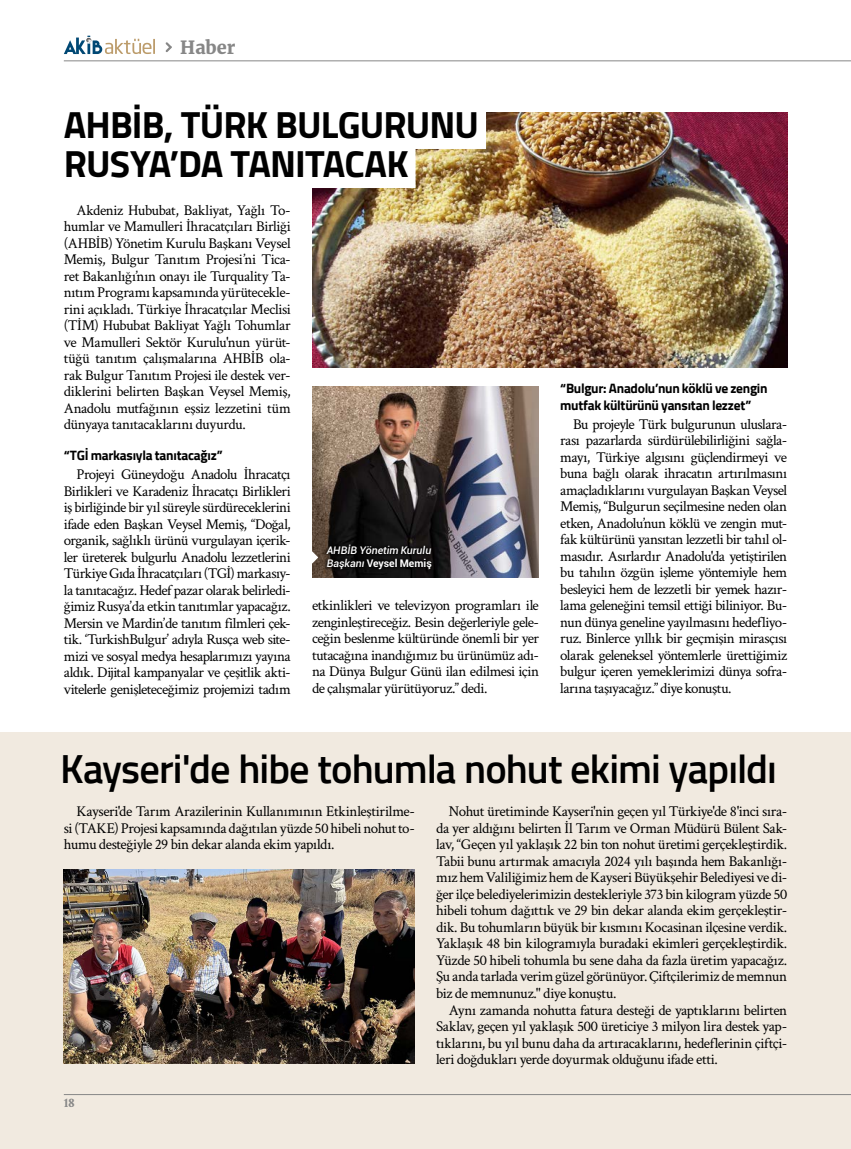
<style>
.page{position:relative;width:851px;height:1149px;background:#fff}
.page>*{position:absolute;margin:0;border:0;box-sizing:border-box;transform-origin:0 0}
.t1{font:600 40.5px "Titillium Web";letter-spacing:-.02em;color:#000}
.t2{font:700 37.5px/39px "Titillium Web";letter-spacing:-.025em;color:#000}
.t3{font:900 18px "Merriweather";color:#878787}
.t4{font:15px/16.5px "Crimson Text";letter-spacing:-.03em;color:#000;text-align:justify}
.t5{font:700 13.5px/16.5px "Titillium Web";letter-spacing:-.02em;color:#000}
.t6{font:700 13.5px "Crimson Text";color:#878787}
.t7{font:italic 500 10.5px/12.8px "Roboto";color:#fff}
.s1{font-weight:700;font-style:normal}
</style>
<div class="page">
<svg style="left:64px;top:36px;width:91px;height:18px"></svg>
<svg style="left:165px;top:42px;width:7px;height:10px"></svg>
<hr style="left:64px;top:60px;width:786px;height:1px;background:#878787">
<img style="left:312px;top:113px;width:475px;height:254px">
<div style="left:0;top:732px;width:850px;height:416px;background:#f1eae0"></div>
<div style="left:64px;top:102px;width:422px;height:47px;background:#fff"></div>
<div style="left:64px;top:141px;width:351px;height:47px;background:#fff"></div>
<img style="left:312px;top:386px;width:227px;height:191px">
<img style="left:64px;top:869px;width:351px;height:194px">
<hr style="left:64px;top:1093px;width:786px;height:1px;background:#878787">
<svg style="left:312px;top:551px;width:6px;height:12px"></svg>
<div style="left:322px;top:541px;width:113px;height:32px;background:#000;opacity:.75"></div>
<p class="t3" style="left:180px;top:35px;width:57px">Haber</p>
<h2 class="t2" style="left:64px;top:104px;width:416px">AHBİB, TÜRK BULGURUNU<br>RUSYA’DA TANITACAK</h2>
<p class="t4" style="left:64px;top:201px;width:228px;text-indent:13px">Akdeniz Hububat, Bakliyat, Yağlı To&shy;humlar ve Mamulleri İhracatçıları Birliği (AHBİB) Yönetim Kurulu Başkanı Veysel Memiş, Bulgur Tanıtım Projesi’ni Tica&shy;ret Bakanlığı’nın onayı ile Turquality Ta&shy;nıtım Programı kapsamında yürütecekle&shy;rini açıkladı. Türkiye İhracatçılar Meclisi (TİM) Hububat Bakliyat Yağlı Tohumlar ve Mamulleri Sektör Kurulu'nun yürüt&shy;tüğü tanıtım çalışmalarına AHBİB ola&shy;rak Bulgur Tanıtım Projesi ile destek ver&shy;diklerini belirten Başkan Veysel Memiş, Anadolu mutfağının eşsiz lezzetini tüm dünyaya tanıtacaklarını duyurdu.</p>
<p class="t5" style="left:64px;top:446px;width:160px">“TGİ markasıyla tanıtacağız”</p>
<p class="t4" style="left:64px;top:465px;width:228px;text-indent:13px">Projeyi Güneydoğu Anadolu İhracatçı Birlikleri ve Karadeniz İhracatçı Birlikleri iş birliğinde bir yıl süreyle sürdüreceklerini ifade eden Başkan Veysel Memiş, “Doğal, organik, sağlıklı ürünü vurgulayan içerik&shy;ler üreterek bulgurlu Anadolu lezzetlerini Türkiye Gıda İhracatçıları (TGİ) markasıy&shy;la tanıtacağız. Hedef pazar olarak belirledi&shy;ğimiz Rusya’da etkin tanıtımlar yapacağız.<br>Mersin ve Mardin’de tanıtım filmleri çek&shy;tik. ‘TurkishBulgur’ adıyla Rusça web site&shy;mizi ve sosyal medya hesaplarımızı yayına aldık. Dijital kampanyalar ve çeşitlik akti&shy;vitelerle genişleteceğimiz projemizi tadım</p>
<p class="t7" style="left:326px;top:543px;width:107px">AHBİB Yönetim Kurulu<br>Başkanı <span class="s1">Veysel Memiş</span></p>
<p class="t4" style="left:312px;top:596px;width:228px">etkinlikleri ve televizyon programları ile zenginleştireceğiz. Besin değerleriyle gele&shy;ceğin beslenme kültüründe önemli bir yer tutacağına inandığımız bu ürünümüz adı&shy;na Dünya Bulgur Günü ilan edilmesi için de çalışmalar yürütüyoruz.” dedi.</p>
<p class="t5" style="left:560px;top:379px;width:209px">“Bulgur: Anadolu’nun köklü ve zengin mutfak kültürünü yansıtan lezzet”</p>
<p class="t4" style="left:560px;top:415px;width:228px;text-indent:13px">Bu projeyle Türk bulgurunun uluslara&shy;rası pazarlarda sürdürülebilirliğini sağla&shy;mayı, Türkiye algısını güçlendirmeyi ve buna bağlı olarak ihracatın artırılmasını amaçladıklarını vurgulayan Başkan Veysel Memiş, “Bulgurun seçilmesine neden olan etken, Anadolu’nun köklü ve zengin mut&shy;fak kültürünü yansıtan lezzetli bir tahıl ol&shy;masıdır. Asırlardır Anadolu'da yetiştirilen bu tahılın özgün işleme yöntemiyle hem besleyici hem de lezzetli bir yemek hazır&shy;lama geleneğini temsil ettiği biliniyor. Bu&shy;nun dünya geneline yayılmasını hedefliyo&shy;ruz. Binlerce yıllık bir geçmişin mirasçısı olarak geleneksel yöntemlerle ürettiğimiz bulgur içeren yemeklerimizi dünya sofra&shy;larına taşıyacağız.” diye konuştu.</p>
<h1 class="t1" style="left:60px;top:737px;width:718px">Kayseri'de hibe tohumla nohut ekimi yapıldı</h1>
<p class="t4" style="left:64px;top:802px;width:352px;text-indent:13px">Kayseri'de Tarım Arazilerinin Kullanımının Etkinleştirilme&shy;si (TAKE) Projesi kapsamında dağıtılan yüzde 50 hibeli nohut to&shy;humu desteğiyle 29 bin dekar alanda ekim yapıldı.</p>
<p class="t4" style="left:436px;top:802px;width:352px;text-indent:13px">Nohut üretiminde Kayseri'nin geçen yıl Türkiye'de 8'inci sıra&shy;da yer aldığını belirten İl Tarım ve Orman Müdürü Bülent Sak&shy;lav, “Geçen yıl yaklaşık 22 bin ton nohut üretimi gerçekleştirdik.<br>Tabii bunu artırmak amacıyla 2024 yılı başında hem Bakanlığı&shy;mız hem Valiliğimiz hem de Kayseri Büyükşehir Belediyesi ve di&shy;ğer ilçe belediyelerimizin destekleriyle 373 bin kilogram yüzde 50 hibeli tohum dağıttık ve 29 bin dekar alanda ekim gerçekleştir&shy;dik. Bu tohumların büyük bir kısmını Kocasinan ilçesine verdik.<br>Yaklaşık 48 bin kilogramıyla buradaki ekimleri gerçekleştirdik.<br>Yüzde 50 hibeli tohumla bu sene daha da fazla üretim yapacağız.<br>Şu anda tarlada verim güzel görünüyor. Çiftçilerimiz de memnun biz de memnunuz." diye konuştu.</p>
<p class="t4" style="left:436px;top:1000px;width:352px;text-indent:13px">Aynı zamanda nohutta fatura desteği de yaptıklarını belirten Saklav, geçen yıl yaklaşık 500 üreticiye 3 milyon lira destek yap&shy;tıklarını, bu yıl bunu daha da artıracaklarını, hedeflerinin çiftçi&shy;leri doğdukları yerde doyurmak olduğunu ifade etti.</p>
<p class="t6" style="left:64px;top:1094px;width:12px">18</p>
</div>
